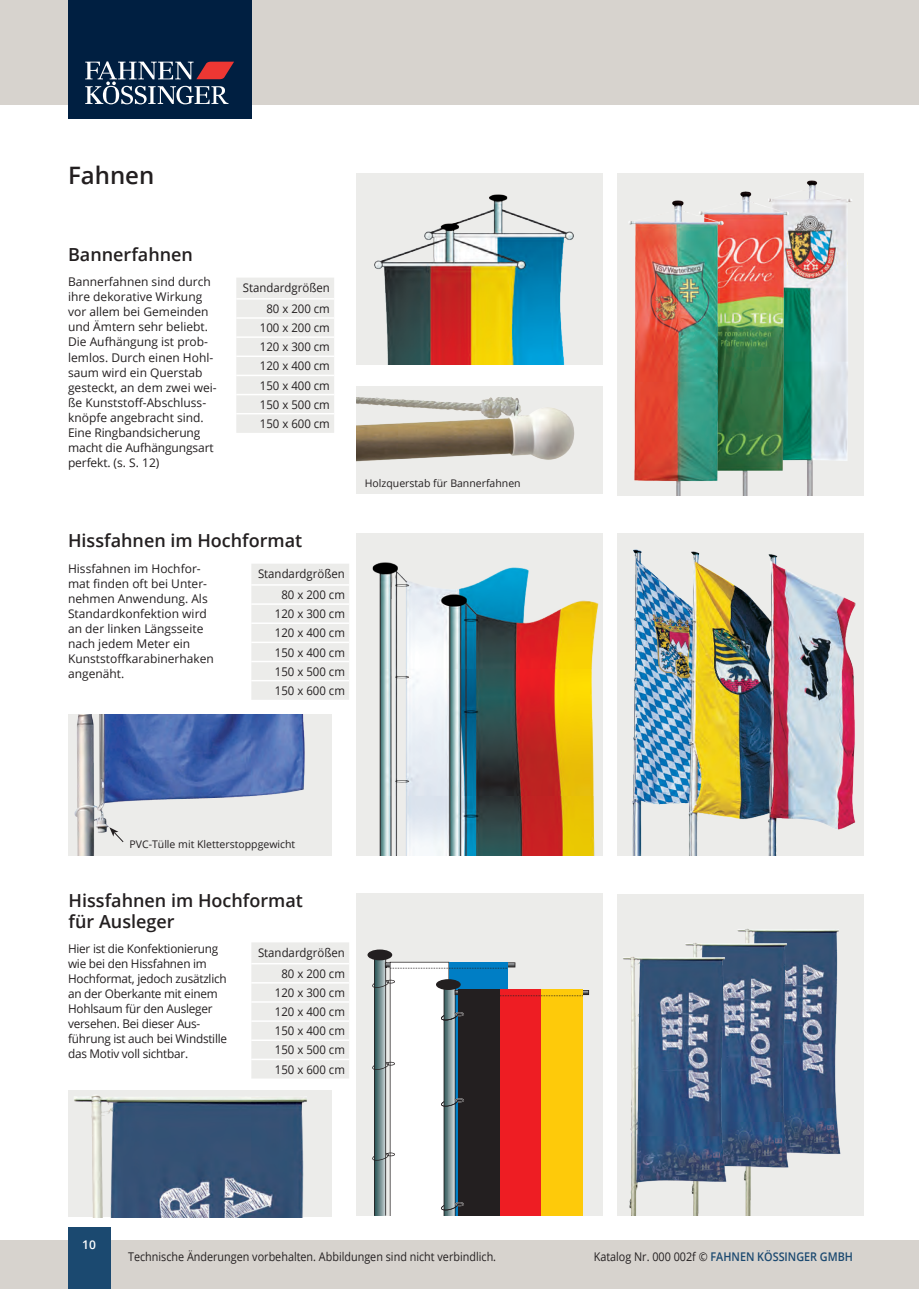
<style>
.page{position:relative;width:919px;height:1289px;background:#fff}
.page>*{position:absolute;margin:0;border:0;box-sizing:border-box;transform-origin:0 0}
.koessinger_flaggen_h{font:600 24px "Open Sans";color:#231f20}
.koessinger_flaggen_s{font:600 18px/21px "Open Sans";color:#231f20}
.koessinger_flaggen_a{font:12px/15px "Open Sans";color:#231f20}
.koessinger_flaggen_t{font:12px "Open Sans";color:#231f20;scale:.95 1}
.koessinger_flaggen_a-2{font:12px/15px "Open Sans";letter-spacing:-.02em;color:#231f20}
.koessinger_flaggen_a-3{font:12px "Open Sans";color:#231f20;scale:.9 1}
.t1{font:600 12px "Open Sans";color:#1b4970;scale:.9 1}
.t2{font:600 12px "Open Sans";color:#fff}
.koessinger_flaggen_a-4{font:10.5px "Open Sans";color:#231f20}
.s1{font-weight:400;color:#231f20}
</style>
<div class="page">
<div style="left:0;top:0;width:906px;height:104px;background:#d7d3ce"></div>
<div style="left:0;top:1239px;width:906px;height:49px;background:#d7d3ce"></div>
<div style="left:906px;top:0;width:12px;height:104px;background:#d7d3ce"></div>
<div style="left:906px;top:1239px;width:12px;height:49px;background:#d7d3ce"></div>
<div style="left:68px;top:0;width:183px;height:119px;background:#001f41"></div>
<svg style="left:85px;top:61px;width:149px;height:43px"></svg>
<div style="left:68px;top:1227px;width:42px;height:61px;background:#1b4970"></div>
<div style="left:356px;top:892px;width:247px;height:323px;background:#ececea"></div>
<div style="left:356px;top:173px;width:247px;height:192px;background:#ececea"></div>
<div style="left:617px;top:173px;width:246px;height:323px;background:#ececea"></div>
<div style="left:617px;top:533px;width:246px;height:323px;background:#ececea"></div>
<div style="left:356px;top:533px;width:247px;height:323px;background:#ececea"></div>
<div style="left:68px;top:714px;width:264px;height:142px;background:#ececea"></div>
<img style="left:69px;top:1090px;width:259px;height:126px">
<img style="left:799px;top:180px;width:53px;height:316px">
<img style="left:725px;top:191px;width:74px;height:305px">
<img style="left:628px;top:200px;width:97px;height:296px">
<div style="left:236px;top:278px;width:98px;height:155px;background:#ececea"></div>
<hr style="left:236px;top:298px;width:98px;height:1px;background:#fff">
<hr style="left:236px;top:317px;width:98px;height:2px;background:#fff">
<hr style="left:236px;top:336px;width:98px;height:2px;background:#fff">
<hr style="left:236px;top:355px;width:98px;height:2px;background:#fff">
<hr style="left:236px;top:374px;width:98px;height:2px;background:#fff">
<hr style="left:236px;top:394px;width:98px;height:1px;background:#fff">
<hr style="left:236px;top:413px;width:98px;height:1px;background:#fff">
<div style="left:251px;top:564px;width:98px;height:135px;background:#ececea"></div>
<hr style="left:251px;top:584px;width:98px;height:1px;background:#fff">
<hr style="left:251px;top:603px;width:98px;height:2px;background:#fff">
<hr style="left:251px;top:622px;width:98px;height:2px;background:#fff">
<hr style="left:251px;top:641px;width:98px;height:2px;background:#fff">
<hr style="left:251px;top:660px;width:98px;height:2px;background:#fff">
<hr style="left:251px;top:680px;width:98px;height:1px;background:#fff">
<div style="left:356px;top:386px;width:247px;height:107px;background:#ececea"></div>
<div style="left:251px;top:942px;width:98px;height:136px;background:#ececea"></div>
<hr style="left:251px;top:962px;width:98px;height:2px;background:#fff">
<hr style="left:251px;top:982px;width:98px;height:1px;background:#fff">
<hr style="left:251px;top:1001px;width:98px;height:1px;background:#fff">
<hr style="left:251px;top:1020px;width:98px;height:1px;background:#fff">
<hr style="left:251px;top:1039px;width:98px;height:1px;background:#fff">
<hr style="left:251px;top:1058px;width:98px;height:2px;background:#fff">
<img style="left:374px;top:194px;width:200px;height:171px">
<img style="left:356px;top:397px;width:219px;height:65px">
<img style="left:372px;top:562px;width:227px;height:294px">
<img style="left:632px;top:542px;width:232px;height:314px">
<div style="left:367px;top:949px;width:25px;height:11px;background:#231f20;border-radius:50%"></div>
<svg style="left:372px;top:956px;width:217px;height:259px"></svg>
<img style="left:74px;top:714px;width:231px;height:142px">
<div style="left:617px;top:893px;width:246px;height:322px;background:#ececea"></div>
<img style="left:737px;top:929px;width:104px;height:225px">
<img style="left:685px;top:937px;width:110px;height:278px">
<img style="left:623px;top:951px;width:110px;height:264px">
<p class="koessinger_flaggen_h" style="left:68px;top:159px;width:88px">Fahnen</p>
<p class="koessinger_flaggen_s" style="left:68px;top:243px;width:126px">Bannerfahnen</p>
<p class="koessinger_flaggen_a" style="left:68px;top:274px;width:150px">Bannerfahnen sind durch ihre dekorative Wirkung vor allem bei Gemeinden und Ämtern sehr beliebt.<br>Die Aufhängung ist prob&shy;lemlos. Durch einen Hohl&shy;saum wird ein Querstab gesteckt, an dem zwei wei&shy;ße Kunststoff-Abschluss&shy;knöpfe angebracht sind.<br>Eine Ringbandsicherung macht die Aufhängungsart perfekt. (s. S. 12)</p>
<p class="koessinger_flaggen_t" style="left:243px;top:279px;width:93px">Standardgrößen</p>
<p class="koessinger_flaggen_t" style="left:266px;top:300px;width:68px">80 x 200 cm</p>
<p class="koessinger_flaggen_t" style="left:260px;top:319px;width:75px">100 x 200 cm</p>
<p class="koessinger_flaggen_t" style="left:260px;top:339px;width:75px">120 x 300 cm</p>
<p class="koessinger_flaggen_t" style="left:260px;top:358px;width:75px">120 x 400 cm</p>
<p class="koessinger_flaggen_t" style="left:260px;top:377px;width:75px">150 x 400 cm</p>
<p class="koessinger_flaggen_t" style="left:260px;top:396px;width:75px">150 x 500 cm</p>
<p class="koessinger_flaggen_t" style="left:260px;top:415px;width:75px">150 x 600 cm</p>
<p class="koessinger_flaggen_s" style="left:68px;top:530px;width:236px">Hissfahnen im Hochformat</p>
<p class="koessinger_flaggen_a" style="left:68px;top:560px;width:147px">Hissfahnen im Hochfor&shy;mat finden oft bei Unter&shy;nehmen Anwendung. Als<br>Standardkonfektion wird an der linken Längsseite nach jedem Meter ein<br>Kunststoffkarabinerhaken angenäht.</p>
<p class="koessinger_flaggen_t" style="left:258px;top:565px;width:93px">Standardgrößen</p>
<p class="koessinger_flaggen_t" style="left:281px;top:586px;width:68px">80 x 200 cm</p>
<p class="koessinger_flaggen_t" style="left:275px;top:605px;width:75px">120 x 300 cm</p>
<p class="koessinger_flaggen_t" style="left:275px;top:624px;width:75px">120 x 400 cm</p>
<p class="koessinger_flaggen_t" style="left:275px;top:644px;width:75px">150 x 400 cm</p>
<p class="koessinger_flaggen_t" style="left:275px;top:663px;width:75px">150 x 500 cm</p>
<p class="koessinger_flaggen_t" style="left:275px;top:682px;width:75px">150 x 600 cm</p>
<p class="koessinger_flaggen_a-4" style="left:365px;top:476px;width:157px">Holzquerstab für Bannerfahnen</p>
<p class="koessinger_flaggen_a-4" style="left:129px;top:837px;width:167px">PVC-Tülle mit Kletterstoppgewicht</p>
<p class="koessinger_flaggen_s" style="left:69px;top:889px;width:236px">Hissfahnen im Hochformat für Ausleger</p>
<p class="koessinger_flaggen_a-2" style="left:68px;top:940px;width:160px">Hier ist die Konfektionierung wie bei den Hissfahnen im<br>Hochformat, jedoch zusätzlich an der Oberkante mit einem<br>Hohlsaum für den Ausleger versehen. Bei dieser Aus&shy;führung ist auch bei Windstille das Motiv voll sichtbar.</p>
<p class="koessinger_flaggen_t" style="left:258px;top:944px;width:93px">Standardgrößen</p>
<p class="koessinger_flaggen_t" style="left:281px;top:965px;width:68px">80 x 200 cm</p>
<p class="koessinger_flaggen_t" style="left:275px;top:984px;width:75px">120 x 300 cm</p>
<p class="koessinger_flaggen_t" style="left:275px;top:1003px;width:75px">120 x 400 cm</p>
<p class="koessinger_flaggen_t" style="left:275px;top:1022px;width:75px">150 x 400 cm</p>
<p class="koessinger_flaggen_t" style="left:275px;top:1041px;width:75px">150 x 500 cm</p>
<p class="koessinger_flaggen_t" style="left:275px;top:1060px;width:75px">150 x 600 cm</p>
<p class="t2" style="left:82px;top:1236px;width:15px">10</p>
<p class="koessinger_flaggen_a-3" style="left:128px;top:1247px;width:410px">Technische Änderungen vorbehalten. Abbildungen sind nicht verbindlich.</p>
<p class="t1" style="left:593px;top:1247px;width:289px"><span class="s1">Katalog Nr. 000 002f ©</span> FAHNEN KÖSSINGER GMBH</p>
</div>
